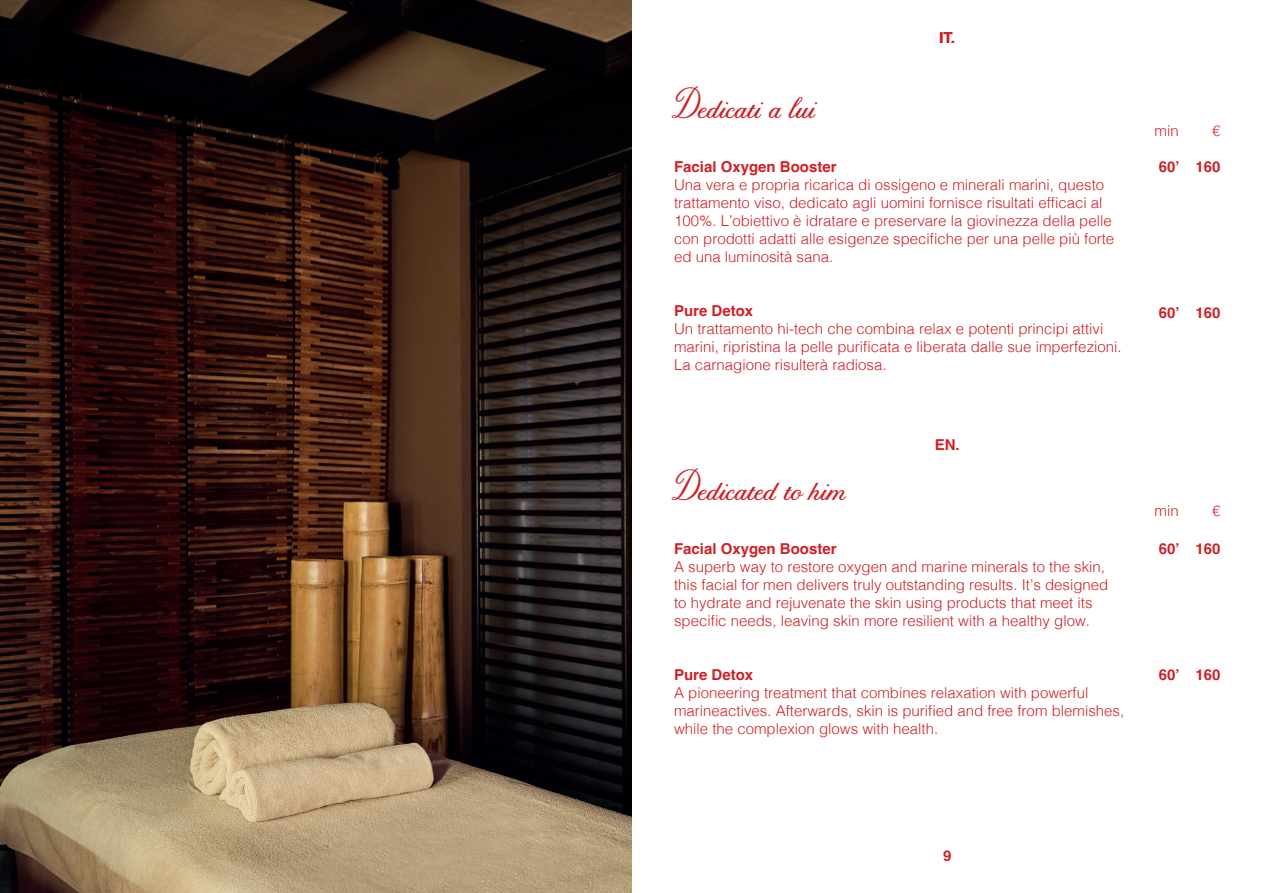
<style>
.page{position:relative;width:1263px;height:893px;background:#fff}
.page>*{position:absolute;margin:0;border:0;box-sizing:border-box;transform-origin:0 0}
.t1{font:45px "Tilda Grande";color:#cf2028}
.t2{font:300 15px/18px "Helvetica";color:#cf2026}
.t3{font:700 15px "Helvetica";color:#cf2026}
</style>
<div class="page">
<img style="left:0;top:0;width:631px;height:893px">
<h1 class="t1" style="left:674px;top:75px;width:144px">Dedicati a lui</h1>
<p class="t3" style="left:939px;top:29px;width:17px">IT.</p>
<p class="t3" style="left:674px;top:158px;width:164px">Facial Oxygen Booster</p>
<p class="t2" style="left:674px;top:175px;width:442px">Una vera e propria ricarica di ossigeno e minerali marini, questo trattamento viso, dedicato agli uomini fornisce risultati efficaci al 100%. L’obiettivo è idratare e preservare la giovinezza della pelle con prodotti adatti alle esigenze specifiche per una pelle più forte ed una luminosità sana.</p>
<p class="t3" style="left:674px;top:302px;width:81px">Pure Detox</p>
<p class="t2" style="left:674px;top:319px;width:449px">Un trattamento hi-tech che combina relax e potenti principi attivi marini, ripristina la pelle purificata e liberata dalle sue imperfezioni.<br>La carnagione risulterà radiosa.</p>
<h1 class="t1" style="left:674px;top:457px;width:175px">Dedicated to him</h1>
<p class="t3" style="left:935px;top:436px;width:27px">EN.</p>
<p class="t3" style="left:674px;top:540px;width:164px">Facial Oxygen Booster</p>
<p class="t2" style="left:674px;top:557px;width:436px">A superb way to restore oxygen and marine minerals to the skin, this facial for men delivers truly outstanding results. It’s designed to hydrate and rejuvenate the skin using products that meet its specific needs, leaving skin more resilient with a healthy glow.</p>
<p class="t3" style="left:674px;top:666px;width:81px">Pure Detox</p>
<p class="t2" style="left:674px;top:683px;width:452px">A pioneering treatment that combines relaxation with powerful marineactives. Afterwards, skin is purified and free from blemishes, while the complexion glows with health.</p>
<p class="t2" style="left:1154px;top:121px;width:26px">min</p>
<p class="t2" style="left:1212px;top:121px;width:10px">€</p>
<p class="t3" style="left:1159px;top:157px;width:63px">60’ 160</p>
<p class="t3" style="left:1159px;top:303px;width:63px">60’ 160</p>
<p class="t2" style="left:1154px;top:501px;width:26px">min</p>
<p class="t2" style="left:1212px;top:501px;width:10px">€</p>
<p class="t3" style="left:1159px;top:540px;width:63px">60’ 160</p>
<p class="t3" style="left:1159px;top:666px;width:63px">60’ 160</p>
<p class="t3" style="left:943px;top:847px;width:10px">9</p>
</div>
